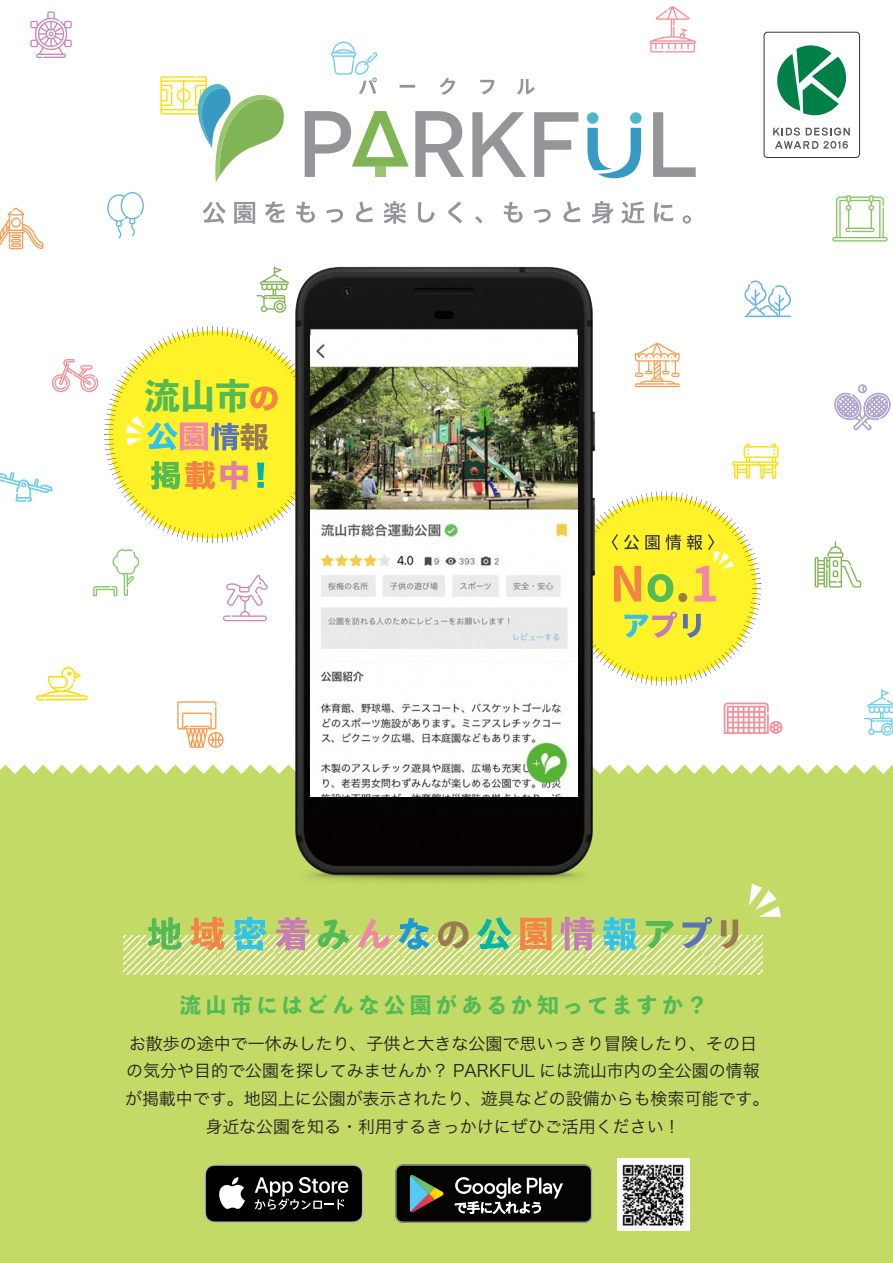
<style>
.page{position:relative;width:893px;height:1263px;background:#fff}
.page>*{position:absolute;margin:0;border:0;box-sizing:border-box;transform-origin:0 0}
.t1{font:800 35.1px "Toppan Bunkyu Midashi Gothic Std N";color:#54ba56}
.t2{font:800 21.15px "Toppan Bunkyu Midashi Gothic Std N";letter-spacing:.205em;color:#54ba56}
.t3{font:16.95px/27.6px "Hira Kaku Pro N W3";color:#231f20;text-align:center}
</style>
<div class="page">
<div style="left:0;top:764px;width:893px;height:499px;background:#c3da66"></div>
<svg style="left:815px;top:541px;width:46px;height:47px"></svg>
<svg style="left:52px;top:359px;width:34px;height:33px"></svg>
<svg style="left:36px;top:667px;width:50px;height:33px"></svg>
<svg style="left:30px;top:12px;width:42px;height:46px"></svg>
<svg style="left:864px;top:689px;width:29px;height:46px"></svg>
<svg style="left:832px;top:195px;width:56px;height:47px"></svg>
<svg style="left:649px;top:6px;width:47px;height:47px"></svg>
<svg style="left:0;top:207px;width:43px;height:42px"></svg>
<svg style="left:11px;top:243px;width:10px;height:4px"></svg>
<svg style="left:0;top:472px;width:53px;height:30px"></svg>
<svg style="left:107px;top:192px;width:37px;height:24px"></svg>
<svg style="left:834px;top:384px;width:57px;height:46px"></svg>
<div style="left:764px;top:32px;width:96px;height:126px;border:1px solid #323436;border-radius:4px"></div>
<svg style="left:777px;top:45px;width:69px;height:70px"></svg>
<svg style="left:773px;top:128px;width:77px;height:21px"></svg>
<div style="left:617px;top:1159px;width:72px;height:72px;background:#fff"></div>
<svg style="left:205px;top:1164px;width:158px;height:59px;background:#30302e"></svg>
<svg style="left:395px;top:1164px;width:197px;height:59px;background:#2d302c"></svg>
<svg style="left:203px;top:202px;width:23px;height:14px"></svg>
<svg style="left:234px;top:202px;width:21px;height:14px"></svg>
<svg style="left:265px;top:201px;width:20px;height:15px"></svg>
<svg style="left:296px;top:202px;width:19px;height:14px"></svg>
<svg style="left:326px;top:209px;width:17px;height:7px"></svg>
<svg style="left:356px;top:202px;width:17px;height:14px"></svg>
<svg style="left:383px;top:201px;width:23px;height:15px"></svg>
<svg style="left:418px;top:202px;width:17px;height:14px"></svg>
<svg style="left:448px;top:201px;width:14px;height:15px"></svg>
<svg style="left:504px;top:202px;width:19px;height:14px"></svg>
<svg style="left:534px;top:209px;width:17px;height:7px"></svg>
<svg style="left:563px;top:202px;width:17px;height:14px"></svg>
<svg style="left:592px;top:201px;width:21px;height:15px"></svg>
<svg style="left:621px;top:201px;width:23px;height:15px"></svg>
<svg style="left:654px;top:202px;width:19px;height:14px"></svg>
<svg style="left:305px;top:111px;width:104px;height:66px"></svg>
<div style="left:375px;top:167px;width:10px;height:10px;background:#9ac571"></div>
<svg style="left:415px;top:111px;width:49px;height:66px"></svg>
<svg style="left:472px;top:112px;width:54px;height:65px"></svg>
<svg style="left:534px;top:112px;width:44px;height:65px"></svg>
<div style="left:587px;top:112px;width:11px;height:12px;background:#50b7c7;border-radius:50%"></div>
<div style="left:630px;top:112px;width:12px;height:12px;background:#50b7c7;border-radius:50%"></div>
<svg style="left:587px;top:128px;width:54px;height:50px"></svg>
<svg style="left:653px;top:112px;width:43px;height:65px"></svg>
<svg style="left:160px;top:76px;width:124px;height:106px"></svg>
<svg style="left:331px;top:41px;width:47px;height:53px"></svg>
<svg style="left:400px;top:85px;width:15px;height:3px"></svg>
<svg style="left:440px;top:78px;width:15px;height:17px"></svg>
<svg style="left:480px;top:80px;width:15px;height:14px"></svg>
<svg style="left:517px;top:79px;width:18px;height:15px"></svg>
<img style="left:622px;top:1164px;width:65px;height:65px">
<svg style="left:123px;top:937px;width:640px;height:37px;background:#d3e391"></svg>
<svg style="left:148px;top:937px;width:34px;height:13px"></svg>
<svg style="left:190px;top:937px;width:34px;height:13px"></svg>
<svg style="left:233px;top:937px;width:34px;height:13px"></svg>
<svg style="left:275px;top:937px;width:34px;height:13px"></svg>
<svg style="left:318px;top:937px;width:31px;height:12px"></svg>
<svg style="left:358px;top:937px;width:32px;height:11px"></svg>
<svg style="left:399px;top:937px;width:30px;height:12px"></svg>
<svg style="left:438px;top:937px;width:31px;height:11px"></svg>
<svg style="left:477px;top:937px;width:34px;height:13px"></svg>
<svg style="left:520px;top:937px;width:32px;height:13px"></svg>
<svg style="left:560px;top:937px;width:34px;height:13px"></svg>
<svg style="left:603px;top:937px;width:34px;height:13px"></svg>
<svg style="left:646px;top:937px;width:28px;height:11px"></svg>
<svg style="left:682px;top:937px;width:30px;height:11px"></svg>
<svg style="left:721px;top:937px;width:17px;height:12px"></svg>
<img style="left:86px;top:216px;width:719px;height:721px">
<img style="left:311px;top:336px;width:267px;height:460px">
<h1 class="t1" style="left:145px;top:368px;width:107px">流山市</h1>
<p class="t2" style="left:180px;top:989px;width:529px">流山市にはどんな公園があるか知ってますか？</p>
<p class="t3" style="left:125px;top:1028px;width:646px">お散歩の途中で一休みしたり、子供と大きな公園で思いっきり冒険したり、その日の気分や目的で公園を探してみませんか？ PARKFUL には流山市内の全公園の情報が掲載中です。地図上に公園が表示されたり、遊具などの設備からも検索可能です。身近な公園を知る・利用するきっかけにぜひご活用ください！</p>
</div>
